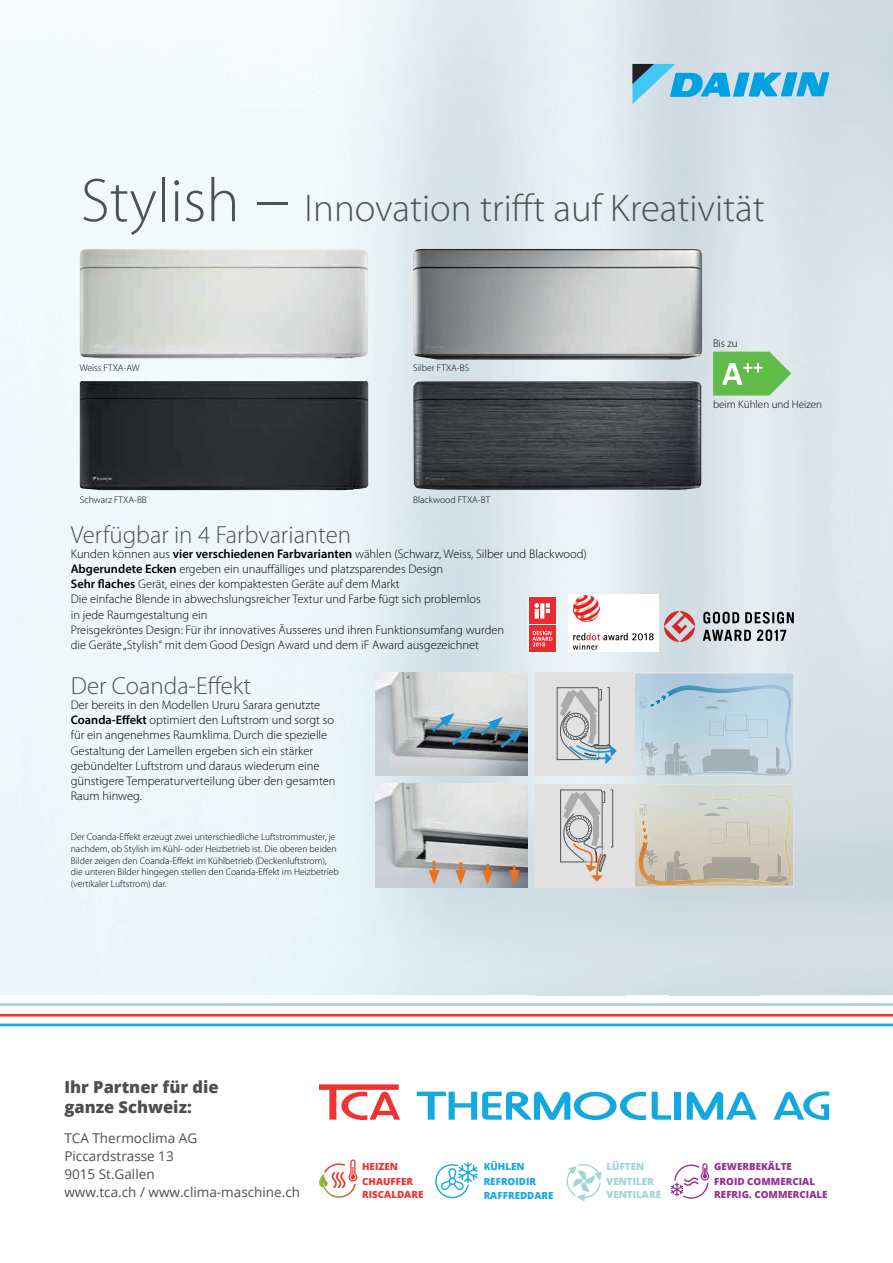
<style>
.page{position:relative;width:893px;height:1263px;background:#fff}
.page>*{position:absolute;margin:0;border:0;box-sizing:border-box;transform-origin:0 0}
.t1{font:300 38.7px "Myriad Pro";color:#4f5253}
.t2{font:300 24.9px "Myriad Pro";color:#4f5253}
.t3{font:800 16.5px/19.8px "Open Sans";color:#4c4e51}
.t4{font:13.5px/18px "Open Sans";color:#4c4e51}
.t5{font:300 12.45px/15.1px "Myriad Pro";color:#000001}
.t6{font:300 11.1px "Myriad Pro";color:#000001}
.t7{font:300 9.75px/11.6px "Myriad Pro";color:#000001}
.t8{font:800 9.75px "Open Sans";color:#953193}
.t9{font:800 9.75px/14.2px "Open Sans";color:#17a8e0}
.t10{font:800 9.75px/14.7px "Open Sans";color:#ee3533}
.t11{font:800 9.75px "Open Sans";color:#9fd3db}
.s1{font-size:62.25px}
.s2{font-size:69.15px}
.s3{font-weight:600}
</style>
<div class="page">
<hr style="left:0;top:1003px;width:893px;height:3px;background:#9fd3db">
<hr style="left:0;top:1014px;width:893px;height:2px;background:#ee3432">
<hr style="left:0;top:1023px;width:893px;height:3px;background:#14a8e0">
<svg style="left:687px;top:1092px;width:70px;height:27px"></svg>
<svg style="left:774px;top:1091px;width:55px;height:28px"></svg>
<svg style="left:319px;top:1084px;width:81px;height:35px"></svg>
<svg style="left:652px;top:1092px;width:19px;height:27px"></svg>
<div style="left:674px;top:1092px;width:6px;height:27px;background:#14a8e0"></div>
<svg style="left:417px;top:1091px;width:229px;height:28px"></svg>
<img style="left:413px;top:249px;width:289px;height:111px">
<img style="left:80px;top:249px;width:288px;height:109px">
<img style="left:413px;top:381px;width:288px;height:109px">
<img style="left:80px;top:381px;width:288px;height:109px">
<svg style="left:528px;top:596px;width:29px;height:57px"></svg>
<div style="left:529px;top:625px;width:26px;height:27px;background:#ed2a31"></div>
<div style="left:529px;top:598px;width:26px;height:26px;background:#ed2a31"></div>
<svg style="left:534px;top:603px;width:16px;height:16px"></svg>
<svg style="left:532px;top:631px;width:20px;height:15px"></svg>
<svg style="left:573px;top:595px;width:27px;height:27px"></svg>
<svg style="left:573px;top:633px;width:80px;height:17px"></svg>
<svg style="left:664px;top:611px;width:31px;height:31px"></svg>
<svg style="left:703px;top:612px;width:91px;height:29px;background:#93999c"></svg>
<div style="left:535px;top:673px;width:99px;height:103px;background:#e0e1e0"></div>
<div style="left:535px;top:784px;width:99px;height:103px;background:#e0e1e0"></div>
<svg style="left:560px;top:789px;width:54px;height:93px"></svg>
<img style="left:376px;top:672px;width:152px;height:104px">
<svg style="left:429px;top:713px;width:94px;height:38px;background:#6c7c85"></svg>
<img style="left:376px;top:784px;width:152px;height:103px">
<svg style="left:429px;top:861px;width:10px;height:24px"></svg>
<svg style="left:455px;top:862px;width:11px;height:23px"></svg>
<svg style="left:482px;top:864px;width:11px;height:21px"></svg>
<svg style="left:509px;top:865px;width:11px;height:20px"></svg>
<svg style="left:634px;top:672px;width:160px;height:104px;background:#b7cedc"></svg>
<img style="left:639px;top:786px;width:153px;height:99px">
<img style="left:644px;top:786px;width:124px;height:76px">
<img style="left:710px;top:829px;width:14px;height:14px">
<img style="left:726px;top:822px;width:22px;height:16px">
<img style="left:749px;top:827px;width:20px;height:18px">
<img style="left:703px;top:856px;width:57px;height:24px">
<img style="left:644px;top:849px;width:10px;height:19px">
<svg style="left:646px;top:859px;width:13px;height:25px"></svg>
<img style="left:673px;top:850px;width:22px;height:35px">
<svg style="left:680px;top:872px;width:9px;height:8px"></svg>
<img style="left:665px;top:868px;width:15px;height:13px">
<img style="left:666px;top:861px;width:9px;height:20px">
<img style="left:766px;top:876px;width:22px;height:9px">
<svg style="left:778px;top:875px;width:3px;height:4px"></svg>
<img style="left:777px;top:854px;width:4px;height:21px">
<img style="left:703px;top:813px;width:18px;height:3px">
<svg style="left:697px;top:786px;width:26px;height:9px"></svg>
<img style="left:669px;top:795px;width:119px;height:18px">
<svg style="left:638px;top:802px;width:11px;height:41px"></svg>
<div style="left:634px;top:784px;width:160px;height:103px;border:1px solid #e0e1e0"></div>
<svg style="left:556px;top:687px;width:61px;height:77px"></svg>
<svg style="left:713px;top:352px;width:78px;height:43px;background:#7fc66c"></svg>
<svg style="left:632px;top:64px;width:197px;height:40px;background:#7dc2e0"></svg>
<svg style="left:435px;top:1162px;width:43px;height:36px"></svg>
<svg style="left:566px;top:1164px;width:36px;height:37px"></svg>
<svg style="left:671px;top:1163px;width:38px;height:36px"></svg>
<svg style="left:319px;top:1159px;width:38px;height:39px"></svg>
<h1 class="t1" style="left:81px;top:187px;width:685px"><span class="s1">Stylish</span> <span class="s2">–</span> Innovation trifft auf Kreativität</h1>
<p class="t7" style="left:80px;top:362px;width:61px">Weiss FTXA-AW</p>
<p class="t7" style="left:413px;top:362px;width:57px">Silber FTXA-BS</p>
<p class="t7" style="left:80px;top:495px;width:69px">Schwarz FTXA-BB</p>
<p class="t7" style="left:413px;top:495px;width:78px">Blackwood FTXA-BT</p>
<h2 class="t2" style="left:71px;top:521px;width:282px">Verfügbar in 4 Farbvarianten</h2>
<p class="t5" style="left:71px;top:546px;width:518px">Kunden können aus <span class="s3">vier verschiedenen Farbvarianten</span> wählen (Schwarz, Weiss, Silber und Blackwood)<br><span class="s3">Abgerundete Ecken</span> ergeben ein unauffälliges und platzsparendes Design<br><span class="s3">Sehr flaches</span> Gerät, eines der kompaktesten Geräte auf dem Markt<br>Die einfache Blende in abwechslungsreicher Textur und Farbe fügt sich problemlos<br>in jede Raumgestaltung ein<br>Preisgekröntes Design: Für ihr innovatives Äusseres und ihren Funktionsumfang wurden<br>die Geräte „Stylish“ mit dem Good Design Award und dem iF Award ausgezeichnet</p>
<h2 class="t2" style="left:71px;top:672px;width:182px">Der Coanda-Effekt</h2>
<p class="t5" style="left:71px;top:697px;width:266px">Der bereits in den Modellen Ururu Sarara genutzte <span class="s3">Coanda-Effekt</span> optimiert den Luftstrom und sorgt so für ein angenehmes Raumklima. Durch die spezielle Gestaltung der Lamellen ergeben sich ein stärker gebündelter Luftstrom und daraus wiederum eine günstigere Temperaturverteilung über den gesamten Raum hinweg.</p>
<p class="t7" style="left:71px;top:831px;width:269px">Der Coanda-Effekt erzeugt zwei unterschiedliche Luftstrommuster, je nachdem, ob Stylish im Kühl- oder Heizbetrieb ist. Die oberen beiden Bilder zeigen den Coanda-Effekt im Kühlbetrieb (Deckenluftstrom), die unteren Bilder hingegen stellen den Coanda-Effekt im Heizbetrieb (vertikaler Luftstrom) dar.</p>
<p class="t6" style="left:713px;top:337px;width:26px">Bis zu</p>
<p class="t6" style="left:713px;top:398px;width:111px">beim Kühlen und Heizen</p>
<h3 class="t3" style="left:64px;top:1076px;width:156px">Ihr Partner für die ganze Schweiz:</h3>
<p class="t4" style="left:64px;top:1129px;width:237px">TCA Thermoclima AG<br>Piccardstrasse 13<br>9015 St.Gallen<br>www.tca.ch / www.clima-maschine.ch</p>
<p class="t10" style="left:362px;top:1158px;width:53px">HEIZEN<br>CHAUFFER</p>
<p class="t10" style="left:362px;top:1187px;width:63px">RISCALDARE</p>
<p class="t9" style="left:484px;top:1159px;width:71px">KÜHLEN<br>REFROIDIR<br>RAFFREDDARE</p>
<p class="t11" style="left:606px;top:1159px;width:39px">LÜFTEN</p>
<p class="t11" style="left:607px;top:1187px;width:56px">VENTILARE</p>
<p class="t11" style="left:607px;top:1173px;width:49px">VENTILER</p>
<p class="t8" style="left:714px;top:1159px;width:79px">GEWERBEKÄLTE</p>
<p class="t8" style="left:714px;top:1187px;width:115px">REFRIG. COMMERCIALE</p>
<p class="t8" style="left:714px;top:1174px;width:102px">FROID COMMERCIAL</p>
</div>
